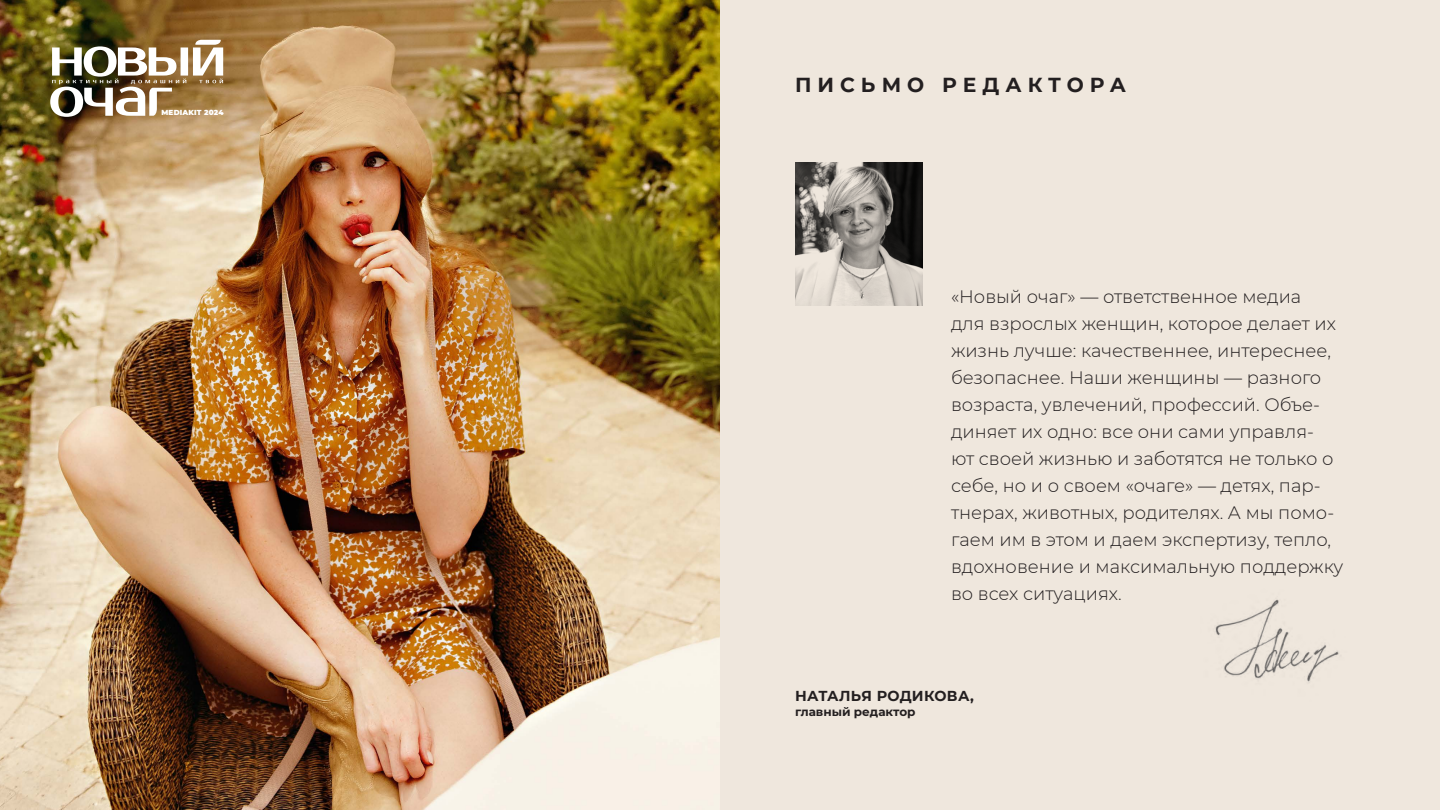
<style>
.page{position:relative;width:1440px;height:810px;background:#efe7dd}
.page>*{position:absolute;margin:0;border:0;box-sizing:border-box;transform-origin:0 0}
.t1{font:700 20.25px "Montserrat";letter-spacing:.3em;color:#231f20}
.t2{font:300 18px/27px "Montserrat";color:#231f20}
.t3{font:700 14.4px "Montserrat";letter-spacing:.02em;color:#231f20}
.t4{font:700 12px "Montserrat";color:#231f20}
.t5{font:900 7.27px "Montserrat";letter-spacing:.02em;color:#fff}
</style>
<div class="page">
<img style="left:795px;top:162px;width:127px;height:144px">
<img style="left:0;top:0;width:720px;height:810px">
<img style="left:1215px;top:599px;width:124px;height:84px">
<img style="left:50px;top:40px;width:173px;height:77px">
<p class="t5" style="left:162px;top:107px;width:63px">MEDIAKIT 2024</p>
<p class="t1" style="left:795px;top:71px;width:332px">ПИСЬМО РЕДАКТОРА</p>
<p class="t2" style="left:951px;top:283px;width:394px">«Новый очаг» — ответственное медиа<br>для взрослых женщин, которое делает их жизнь лучше: качественнее, интереснее, безопаснее. Наши женщины — разного возраста, увлечений, профессий. Объе&shy;диняет их одно: все они сами управля-<br>ют своей жизнью и заботятся не только о себе, но и о своем «очаге» — детях, пар&shy;тнерах, животных, родителях. А мы помо&shy;гаем им в этом и даем экспертизу, тепло, вдохновение и максимальную поддержку во всех ситуациях.</p>
<p class="t3" style="left:795px;top:686px;width:181px">НАТАЛЬЯ РОДИКОВА,</p>
<p class="t4" style="left:795px;top:703px;width:122px">главный редактор</p>
</div>
